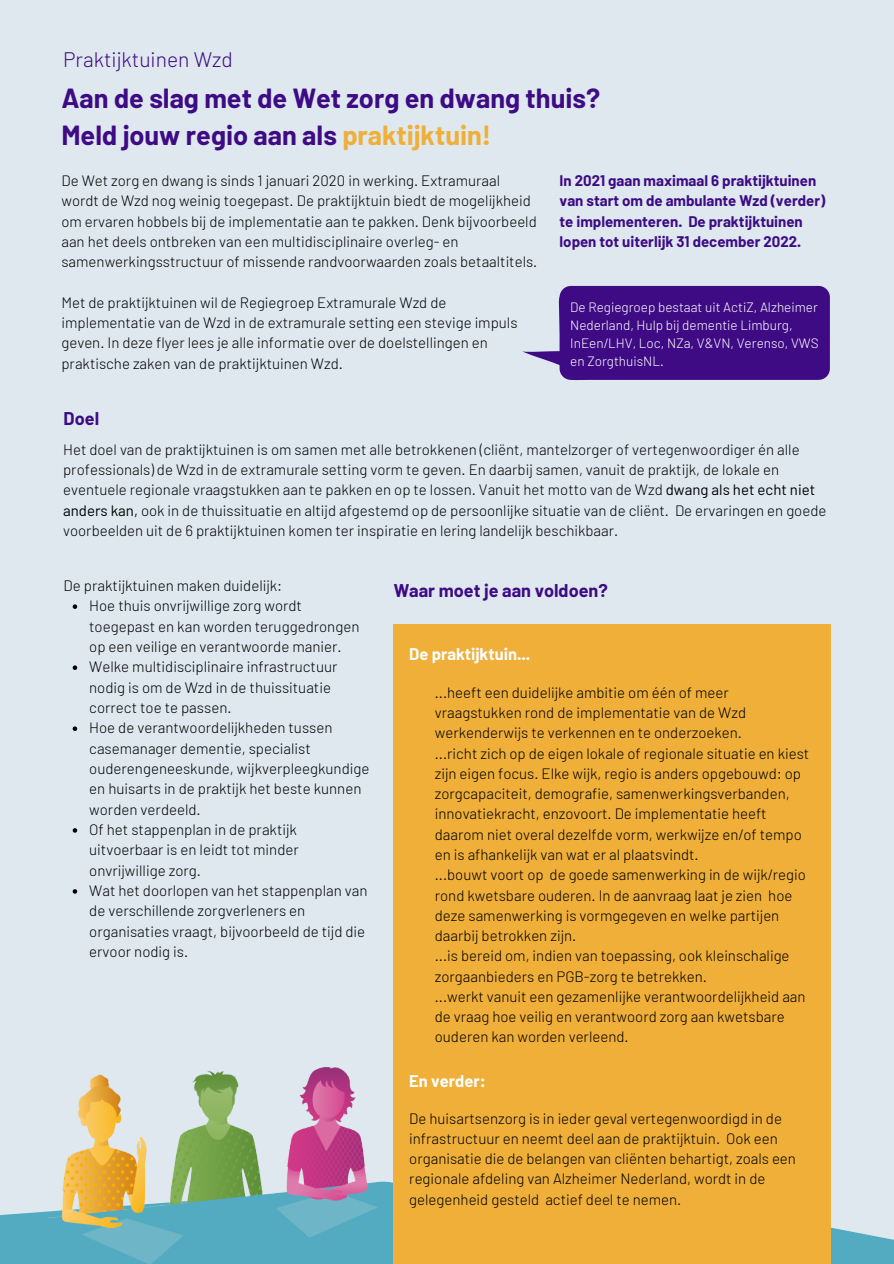
<style>
.page{position:relative;width:894px;height:1264px;background:#fff}
.page>*{position:absolute;margin:0;border:0;box-sizing:border-box;transform-origin:0 0}
.t1{font:700 27px "Barlow";color:#3e0b85}
.t2{font:300 21px "Barlow";color:#3e0b85}
.t3{font:700 18px "Barlow";color:#3e0b85}
.t4{font:700 16.5px "Barlow";color:#fff}
.t5{font:300 15px/20.2px "Barlow";color:#000}
.t6{font:700 15px/20.2px "Barlow";color:#3e0b85}
.t7{font:300 13.5px/18px "Barlow";color:#fff}
.s1{color:#efaf39}
.s2{font-weight:400}
</style>
<div class="page">
<div style="left:0;top:0;width:893px;height:1263px;background:#dee8ee"></div>
<svg style="left:830px;top:1195px;width:63px;height:68px"></svg>
<div style="left:0;top:1211px;width:48px;height:52px;background:#52abc0"></div>
<img style="left:48px;top:1067px;width:345px;height:196px">
<div style="left:559px;top:286px;width:270px;height:94px;background:#3e0b85;border-radius:11px"></div>
<svg style="left:522px;top:286px;width:77px;height:95px"></svg>
<div style="left:393px;top:624px;width:437px;height:639px;background:#efaf39"></div>
<svg style="left:73px;top:604px;width:4px;height:5px"></svg>
<svg style="left:73px;top:665px;width:4px;height:5px"></svg>
<svg style="left:73px;top:726px;width:4px;height:5px"></svg>
<svg style="left:73px;top:828px;width:4px;height:4px"></svg>
<svg style="left:73px;top:889px;width:4px;height:4px"></svg>
<p class="t2" style="left:63px;top:46px;width:171px">Praktijktuinen Wzd</p>
<p class="t1" style="left:61px;top:81px;width:540px">Aan de slag met de Wet zorg en dwang thuis?</p>
<p class="t1" style="left:61px;top:118px;width:431px">Meld jouw regio aan als <span class="s1">praktijktuin!</span></p>
<p class="t5" style="left:61px;top:170px;width:477px">De Wet zorg en dwang is sinds 1 januari 2020 in werking. Extramuraal wordt de Wzd nog weinig toegepast. De praktijktuin biedt de mogelijkheid om ervaren hobbels bij de implementatie aan te pakken. Denk bijvoorbeeld aan het deels ontbreken van een multidisciplinaire overleg- en samenwerkingsstructuur of missende randvoorwaarden zoals betaaltitels.</p>
<p class="t5" style="left:61px;top:291px;width:457px">Met de praktijktuinen wil de Regiegroep Extramurale Wzd de implementatie van de Wzd in de extramurale setting een stevige impuls geven. In deze flyer lees je alle informatie over de doelstellingen en praktische zaken van de praktijktuinen Wzd.</p>
<p class="t3" style="left:64px;top:407px;width:37px">Doel</p>
<p class="t6" style="left:559px;top:170px;width:267px">In 2021 gaan maximaal 6 praktijktuinen van start om de ambulante Wzd (verder) te implementeren. De praktijktuinen lopen tot uiterlijk 31 december 2022.</p>
<p class="t7" style="left:570px;top:297px;width:250px">De Regiegroep bestaat uit ActiZ, Alzheimer Nederland, Hulp bij dementie Limburg, InEen/LHV, Loc, NZa, V&amp;VN, Verenso, VWS en ZorgthuisNL.</p>
<p class="t5" style="left:63px;top:439px;width:764px">Het doel van de praktijktuinen is om samen met alle betrokkenen (cliënt, mantelzorger of vertegenwoordiger én alle professionals) de Wzd in de extramurale setting vorm te geven. En daarbij samen, vanuit de praktijk, de lokale en eventuele regionale vraagstukken aan te pakken en op te lossen. Vanuit het motto van de Wzd <span class="s2">dwang als het echt niet anders kan,</span> ook in de thuissituatie en altijd afgestemd op de persoonlijke situatie van de cliënt. De ervaringen en goede voorbeelden uit de 6 praktijktuinen komen ter inspiratie en lering landelijk beschikbaar.</p>
<p class="t5" style="left:64px;top:574px;width:220px">De praktijktuinen maken duidelijk:</p>
<p class="t5" style="left:89px;top:595px;width:272px">Hoe thuis onvrijwillige zorg wordt toegepast en kan worden teruggedrongen op een veilige en verantwoorde manier.</p>
<p class="t5" style="left:89px;top:656px;width:250px">Welke multidisciplinaire infrastructuur nodig is om de Wzd in de thuissituatie correct toe te passen.</p>
<p class="t5" style="left:89px;top:717px;width:281px">Hoe de verantwoordelijkheden tussen casemanager dementie, specialist ouderengeneeskunde, wijkverpleegkundige en huisarts in de praktijk het beste kunnen worden verdeeld.</p>
<p class="t5" style="left:89px;top:818px;width:211px">Of het stappenplan in de praktijk uitvoerbaar is en leidt tot minder onvrijwillige zorg.</p>
<p class="t5" style="left:89px;top:879px;width:280px">Wat het doorlopen van het stappenplan van de verschillende zorgverleners en organisaties vraagt, bijvoorbeeld de tijd die ervoor nodig is.</p>
<p class="t3" style="left:393px;top:578px;width:215px">Waar moet je aan voldoen?</p>
<p class="t4" style="left:409px;top:643px;width:122px">De praktijktuin...</p>
<p class="t5" style="left:434px;top:681px;width:313px">...heeft een duidelijke ambitie om één of meer vraagstukken rond de implementatie van de Wzd werkenderwijs te verkennen en te onderzoeken.</p>
<p class="t5" style="left:434px;top:742px;width:376px">...richt zich op de eigen lokale of regionale situatie en kiest zijn eigen focus. Elke wijk, regio is anders opgebouwd: op zorgcapaciteit, demografie, samenwerkingsverbanden, innovatiekracht, enzovoort. De implementatie heeft daarom niet overal dezelfde vorm, werkwijze en/of tempo en is afhankelijk van wat er al plaatsvindt.</p>
<p class="t5" style="left:434px;top:864px;width:372px">...bouwt voort op de goede samenwerking in de wijk/regio rond kwetsbare ouderen. In de aanvraag laat je zien hoe deze samenwerking is vormgegeven en welke partijen daarbij betrokken zijn.</p>
<p class="t5" style="left:434px;top:945px;width:356px">...is bereid om, indien van toepassing, ook kleinschalige zorgaanbieders en PGB-zorg te betrekken.</p>
<p class="t5" style="left:434px;top:985px;width:372px">...werkt vanuit een gezamenlijke verantwoordelijkheid aan de vraag hoe veilig en verantwoord zorg aan kwetsbare ouderen kan worden verleend.</p>
<p class="t4" style="left:409px;top:1070px;width:78px">En verder:</p>
<p class="t5" style="left:409px;top:1107px;width:388px">De huisartsenzorg is in ieder geval vertegenwoordigd in de infrastructuur en neemt deel aan de praktijktuin. Ook een organisatie die de belangen van cliënten behartigt, zoals een regionale afdeling van Alzheimer Nederland, wordt in de gelegenheid gesteld actief deel te nemen.</p>
</div>
